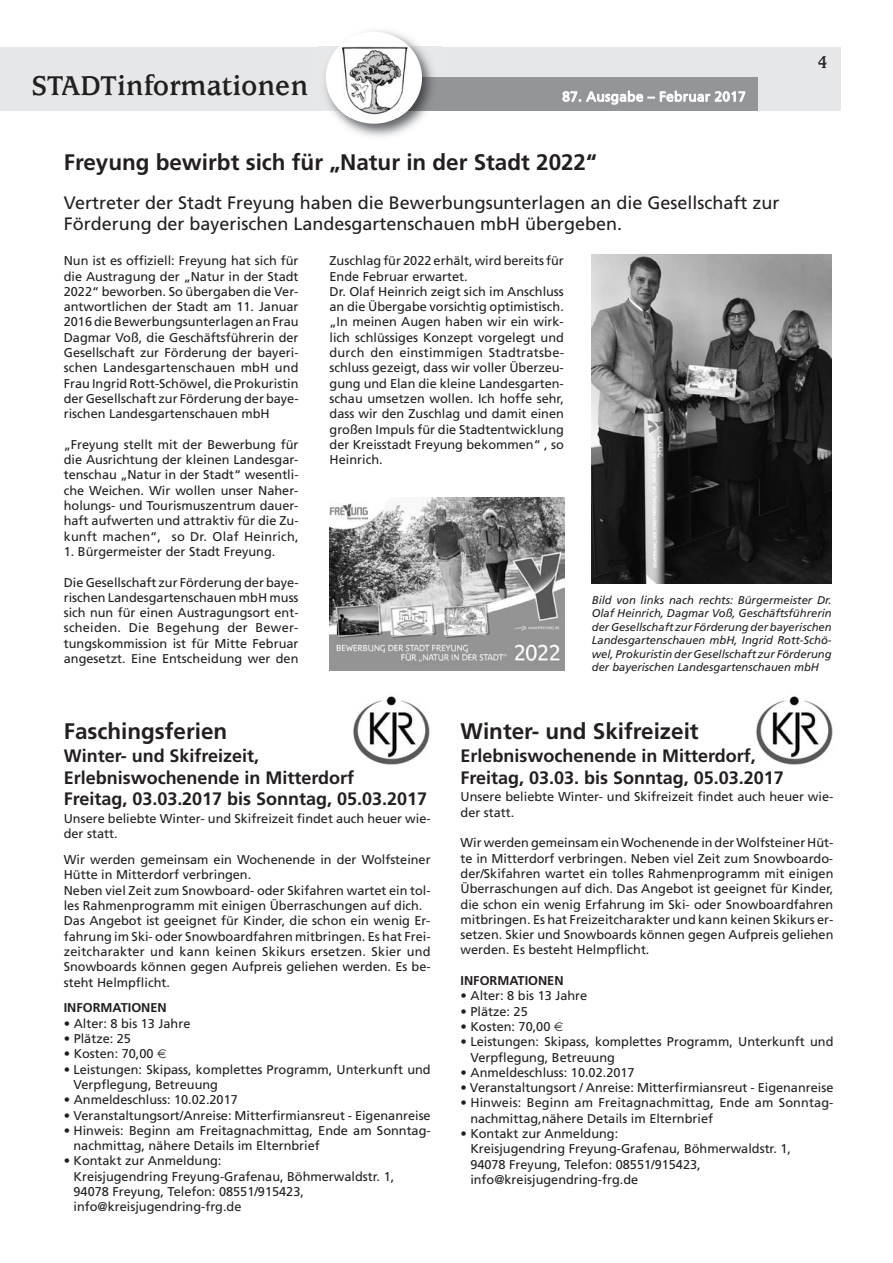
<style>
.page{position:relative;width:893px;height:1263px;background:#fff}
.page>*{position:absolute;margin:0;border:0;box-sizing:border-box;transform-origin:0 0}
.t1{font:700 30px "Usherwood";color:#231f20}
.t2{font:700 22.5px "Frutiger";color:#231f20}
.t3{font:700 18.9px "Usherwood";color:#231f20}
.t4{font:700 18px/21.6px "Frutiger";color:#231f20}
.t5{font:18px/21.6px "Frutiger";color:#231f20}
.t6{font:13.5px "Frutiger";letter-spacing:.03em;color:#fff}
.t7{font:12.75px/15.3px "Frutiger";color:#231f20}
.t8{font:700 12.75px "Frutiger";color:#231f20}
.t9{font:italic 11.25px/13.5px "Frutiger";color:#231f20;text-align:justify}
</style>
<div class="page">
<div style="left:0;top:47px;width:350px;height:64px;background:#e6e7e9"></div>
<div style="left:363px;top:47px;width:478px;height:64px;background:#e6e7e9"></div>
<div style="left:363px;top:77px;width:394px;height:34px;background:#939598"></div>
<img style="left:319px;top:30px;width:123px;height:107px">
<img style="left:319px;top:47px;width:18px;height:64px">
<img style="left:411px;top:47px;width:31px;height:64px">
<div style="left:326px;top:32px;width:96px;height:92px;background:#fff;border-radius:50%"></div>
<img style="left:337px;top:42px;width:74px;height:76px">
<img style="left:330px;top:497px;width:234px;height:174px">
<img style="left:592px;top:254px;width:240px;height:330px">
<img style="left:755px;top:691px;width:88px;height:77px;border-radius:50%">
<img style="left:352px;top:691px;width:88px;height:77px;border-radius:50%">
<h1 class="t1" style="left:32px;top:74px;width:278px">STADTinformationen</h1>
<p class="t6" style="left:562px;top:91px;width:185px">87. Ausgabe – Februar 2017</p>
<h2 class="t2" style="left:64px;top:153px;width:535px">Freyung bewirbt sich für „Natur in der Stadt 2022“</h2>
<h3 class="t5" style="left:64px;top:193px;width:717px">Vertreter der Stadt Freyung haben die Bewerbungsunterlagen an die Gesellschaft zur<br>Förderung der bayerischen Landesgartenschauen mbH übergeben.</h3>
<h3 class="t3" style="left:817px;top:55px;width:12px">4</h3>
<p class="t7" style="left:64px;top:254px;width:236px;text-align:justify">Nun ist es offiziell: Freyung hat sich für die Austragung der „Natur in der Stadt 2022“ beworben. So übergaben die Ver&shy;antwortlichen der Stadt am 11. Januar 2016 die Bewerbungsunterlagen an Frau Dagmar Voß, die Geschäftsführerin der Gesellschaft zur Förderung der bayeri&shy;schen Landesgartenschauen mbH und Frau Ingrid Rott-Schöwel, die Prokuristin der Gesellschaft zur Förderung der baye&shy;rischen Landesgartenschauen mbH</p>
<p class="t7" style="left:64px;top:438px;width:236px;text-align:justify">„Freyung stellt mit der Bewerbung für die Ausrichtung der kleinen Landesgar&shy;tenschau „Natur in der Stadt“ wesentli&shy;che Weichen. Wir wollen unser Naher&shy;holungs- und Tourismuszentrum dauer&shy;haft aufwerten und attraktiv für die Zu&shy;kunft machen“, so Dr. Olaf Heinrich,</p>
<p class="t7" style="left:64px;top:545px;width:213px">1. Bürgermeister der Stadt Freyung.</p>
<p class="t7" style="left:64px;top:575px;width:236px;text-align:justify">Die Gesellschaft zur Förderung der baye&shy;rischen Landesgartenschauen mbH muss sich nun für einen Austragungsort ent&shy;scheiden. Die Begehung der Bewer&shy;tungskommission ist für Mitte Februar angesetzt. Eine Entscheidung wer den</p>
<p class="t7" style="left:330px;top:254px;width:236px">Zuschlag für 2022 erhält, wird bereits für Ende Februar erwartet.<br>Dr. Olaf Heinrich zeigt sich im Anschluss an die Übergabe vorsichtig optimistisch. „In meinen Augen haben wir ein wirk&shy;lich schlüssiges Konzept vorgelegt und durch den einstimmigen Stadtratsbe&shy;schluss gezeigt, dass wir voller Überzeu&shy;gung und Elan die kleine Landesgarten&shy;schau umsetzen wollen. Ich hoffe sehr, dass wir den Zuschlag und damit einen großen Impuls für die Stadtentwicklung der Kreisstadt Freyung bekommen“ , so Heinrich.</p>
<p class="t9" style="left:592px;top:594px;width:241px">Bild von links nach rechts: Bürgermeister Dr.<br>Olaf Heinrich, Dagmar Voß, Geschäftsführerin der Gesellschaft zur Förderung der bayerischen Landesgartenschauen mbH, Ingrid Rott-Schö&shy;wel, Prokuristin der Gesellschaft zur Förderung der bayerischen Landesgartenschauen mbH</p>
<h2 class="t2" style="left:64px;top:722px;width:165px">Faschingsferien</h2>
<h3 class="t4" style="left:64px;top:746px;width:365px">Winter- und Skifreizeit,<br>Erlebniswochenende in Mitterdorf<br>Freitag, 03.03.2017 bis Sonntag, 05.03.2017</h3>
<p class="t7" style="left:64px;top:812px;width:368px">Unsere beliebte Winter- und Skifreizeit findet auch heuer wie&shy;der statt.</p>
<p class="t7" style="left:64px;top:853px;width:368px">Wir werden gemeinsam ein Wochenende in der Wolfsteiner Hütte in Mitterdorf verbringen.<br>Neben viel Zeit zum Snowboard- oder Skifahren wartet ein tol&shy;les Rahmenprogramm mit einigen Überraschungen auf dich.<br>Das Angebot ist geeignet für Kinder, die schon ein wenig Er&shy;fahrung im Ski- oder Snowboardfahren mitbringen. Es hat Frei&shy;zeitcharakter und kann keinen Skikurs ersetzen. Skier und Snowboards können gegen Aufpreis geliehen werden. Es be&shy;steht Helmpflicht.</p>
<p class="t8" style="left:64px;top:1003px;width:105px">INFORMATIONEN</p>
<p class="t7" style="left:64px;top:1016px;width:128px">• Alter: 8 bis 13 Jahre</p>
<p class="t7" style="left:64px;top:1032px;width:69px">• Plätze: 25</p>
<p class="t7" style="left:64px;top:1047px;width:91px">• Kosten: 70,00</p>
<p class="t7" style="left:74px;top:1062px;width:359px;text-indent:-10px">• Leistungen: Skipass, komplettes Programm, Unterkunft und<br>Verpflegung, Betreuung</p>
<p class="t7" style="left:64px;top:1093px;width:176px">• Anmeldeschluss: 10.02.2017</p>
<p class="t7" style="left:64px;top:1108px;width:368px">• Veranstaltungsort/Anreise: Mitterfirmiansreut - Eigenanreise</p>
<p class="t7" style="left:74px;top:1124px;width:359px;text-indent:-10px">• Hinweis: Beginn am Freitagnachmittag, Ende am Sonntag&shy;nachmittag, nähere Details im Elternbrief</p>
<p class="t7" style="left:74px;top:1154px;width:322px;text-indent:-10px">• Kontakt zur Anmeldung:<br>Kreisjugendring Freyung-Grafenau, Böhmerwaldstr. 1, 94078 Freyung, Telefon: 08551/915423, info@kreisjugendring-frg.de</p>
<h2 class="t2" style="left:461px;top:722px;width:240px">Winter- und Skifreizeit</h2>
<h3 class="t4" style="left:461px;top:746px;width:325px">Erlebniswochenende in Mitterdorf,<br>Freitag, 03.03. bis Sonntag, 05.03.2017</h3>
<p class="t7" style="left:461px;top:790px;width:374px">Unsere beliebte Winter- und Skifreizeit findet auch heuer wie&shy;der statt.</p>
<p class="t7" style="left:461px;top:836px;width:374px;text-align:justify">Wir werden gemeinsam ein Wochenende in der Wolfsteiner Hüt&shy;te in Mitterdorf verbringen. Neben viel Zeit zum Snowboardo&shy;der/Skifahren wartet ein tolles Rahmenprogramm mit einigen Überraschungen auf dich. Das Angebot ist geeignet für Kinder, die schon ein wenig Erfahrung im Ski- oder Snowboardfahren mitbringen. Es hat Freizeitcharakter und kann keinen Skikurs er&shy;setzen. Skier und Snowboards können gegen Aufpreis geliehen werden. Es besteht Helmpflicht.</p>
<p class="t8" style="left:461px;top:975px;width:105px">INFORMATIONEN</p>
<p class="t7" style="left:461px;top:989px;width:128px">• Alter: 8 bis 13 Jahre</p>
<p class="t7" style="left:461px;top:1004px;width:69px">• Plätze: 25</p>
<p class="t7" style="left:461px;top:1020px;width:91px">• Kosten: 70,00</p>
<p class="t7" style="left:470px;top:1035px;width:365px;text-indent:-10px">• Leistungen: Skipass, komplettes Programm, Unterkunft und<br>Verpflegung, Betreuung</p>
<p class="t7" style="left:461px;top:1066px;width:176px">• Anmeldeschluss: 10.02.2017</p>
<p class="t7" style="left:461px;top:1081px;width:374px">• Veranstaltungsort / Anreise: Mitterfirmiansreut - Eigenanreise</p>
<p class="t7" style="left:470px;top:1096px;width:365px;text-indent:-10px">• Hinweis: Beginn am Freitagnachmittag, Ende am Sonntag&shy;nachmittag,nähere Details im Elternbrief</p>
<p class="t7" style="left:470px;top:1127px;width:322px;text-indent:-10px">• Kontakt zur Anmeldung:<br>Kreisjugendring Freyung-Grafenau, Böhmerwaldstr. 1, 94078 Freyung, Telefon: 08551/915423, info@kreisjugendring-frg.de</p>
</div>
